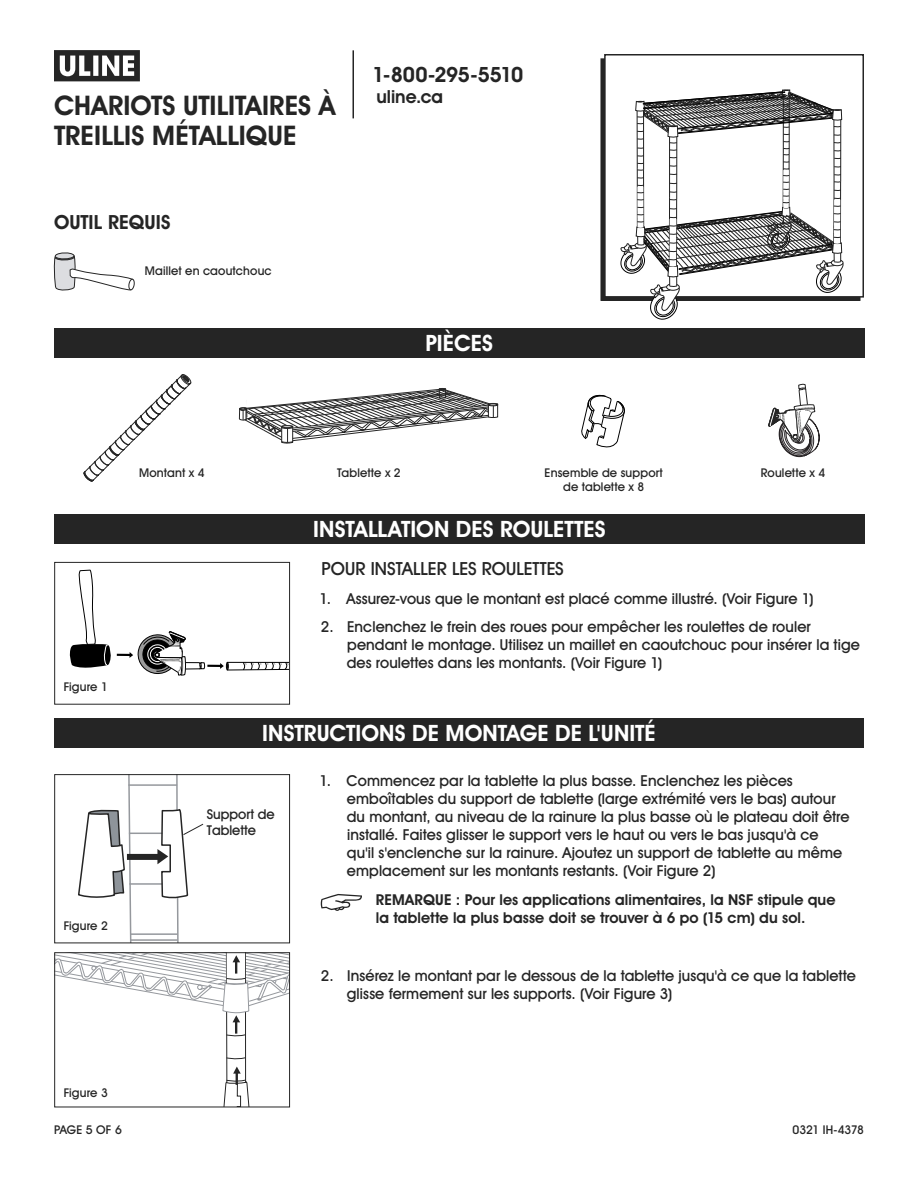
<style>
.page{position:relative;width:918px;height:1188px;background:#fff}
.page>*{position:absolute;margin:0;border:0;box-sizing:border-box;transform-origin:0 0}
.t1{font:700 27px/30px "Uline Two Knine";color:#252525}
.t2{font:700 22.5px "Uline Two Knine";color:#fff}
.t3{font:700 21px "Uline Two Knine";letter-spacing:-.02em;color:#252525}
.t4{font:700 19.5px "Uline Two Knine";letter-spacing:.005em;color:#252525}
.t5{font:18px "Uline Two Knine";letter-spacing:-.005em;color:#252525}
.t6{font:700 18px "Uline Two Knine";color:#252525}
.t7{font:15px/18px "Uline Two Knine";letter-spacing:.005em;color:#252525}
.t8{font:700 15px/18px "Uline Two Knine";letter-spacing:.005em;color:#252525}
.t9{font:13.5px/16.2px "Uline Two Knine";color:#252525}
.t10{font:12px "Uline Two Knine";letter-spacing:.015em;color:#252525}
.t11{font:12px "Uline Two Knine";letter-spacing:-.015em;color:#252525}
</style>
<div class="page">
<hr style="left:352px;top:50px;width:2px;height:68px;background:#252525">
<svg style="left:54px;top:50px;width:86px;height:31px"></svg>
<div style="left:54px;top:514px;width:810px;height:30px;background:#252525"></div>
<div style="left:54px;top:718px;width:810px;height:30px;background:#252525"></div>
<svg style="left:321px;top:894px;width:41px;height:17px"></svg>
<svg style="left:53px;top:252px;width:82px;height:39px"></svg>
<hr style="left:176px;top:775px;width:2px;height:36px;background:#95989d">
<hr style="left:128px;top:784px;width:49px;height:2px;background:#95989d">
<hr style="left:129px;top:833px;width:33px;height:1px;background:#95989d">
<hr style="left:129px;top:883px;width:33px;height:2px;background:#95989d">
<hr style="left:130px;top:933px;width:48px;height:2px;background:#95989d">
<hr style="left:130px;top:939px;width:48px;height:2px;background:#95989d">
<svg style="left:78px;top:776px;width:55px;height:165px"></svg>
<div style="left:127px;top:854px;width:33px;height:6px;background:#252525"></div>
<svg style="left:157px;top:807px;width:47px;height:134px"></svg>
<div style="left:54px;top:774px;width:236px;height:169px;border:1px solid #252525"></div>
<div style="left:54px;top:562px;width:236px;height:143px;border:1px solid #252525"></div>
<svg style="left:56px;top:954px;width:232px;height:151px"></svg>
<div style="left:54px;top:952px;width:236px;height:155px;border:1px solid #252525"></div>
<div style="left:64px;top:920px;width:47px;height:10px;background:#fff"></div>
<div style="left:64px;top:1088px;width:47px;height:10px;background:#fff"></div>
<div style="left:604px;top:54px;width:260px;height:244px;border:2px solid #252525"></div>
<svg style="left:621px;top:90px;width:223px;height:230px"></svg>
<svg style="left:239px;top:388px;width:259px;height:55px"></svg>
<div style="left:54px;top:328px;width:810px;height:30px;background:#252525"></div>
<svg style="left:768px;top:383px;width:52px;height:75px"></svg>
<svg style="left:581px;top:394px;width:44px;height:54px"></svg>
<svg style="left:83px;top:374px;width:108px;height:108px"></svg>
<svg style="left:69px;top:570px;width:220px;height:108px"></svg>
<h1 class="t1" style="left:54px;top:90px;width:283px">CHARIOTS UTILITAIRES À<br>TREILLIS MÉTALLIQUE</h1>
<h3 class="t4" style="left:54px;top:210px;width:118px">OUTIL REQUIS</h3>
<p class="t10" style="left:145px;top:263px;width:129px">Maillet en caoutchouc</p>
<h3 class="t3" style="left:372px;top:62px;width:152px">1-800-295-5510</h3>
<p class="t6" style="left:376px;top:86px;width:68px">uline.ca</p>
<h2 class="t2" style="left:426px;top:330px;width:69px">PIÈCES</h2>
<p class="t10" style="left:139px;top:465px;width:67px">Montant x 4</p>
<p class="t10" style="left:337px;top:465px;width:65px">Tablette x 2</p>
<p class="t10" style="left:545px;top:465px;width:120px">Ensemble de support</p>
<p class="t10" style="left:761px;top:465px;width:66px">Roulette x 4</p>
<p class="t10" style="left:563px;top:479px;width:83px">de tablette x 8</p>
<h2 class="t2" style="left:313px;top:515px;width:294px">INSTALLATION DES ROULETTES</h2>
<p class="t10" style="left:64px;top:679px;width:46px">Figure 1</p>
<p class="t10" style="left:64px;top:918px;width:46px">Figure 2</p>
<p class="t10" style="left:64px;top:1086px;width:46px">Figure 3</p>
<p class="t5" style="left:322px;top:557px;width:244px">POUR INSTALLER LES ROULETTES</p>
<p class="t7" style="left:319px;top:589px;width:496px">1. Assurez-vous que le montant est placé comme illustré. (Voir Figure 1)</p>
<p class="t7" style="left:347px;top:618px;width:515px;text-indent:-26px">2. Enclenchez le frein des roues pour empêcher les roulettes de rouler pendant le montage. Utilisez un maillet en caoutchouc pour insérer la tige des roulettes dans les montants. (Voir Figure 1)</p>
<h2 class="t2" style="left:262px;top:720px;width:395px">INSTRUCTIONS DE MONTAGE DE L'UNITÉ</h2>
<p class="t9" style="left:207px;top:806px;width:69px">Support de<br>Tablette</p>
<p class="t7" style="left:347px;top:771px;width:504px;text-indent:-27px">1. Commencez par la tablette la plus basse. Enclenchez les pièces emboîtables du support de tablette (large extrémité vers le bas) autour du montant, au niveau de la rainure la plus basse où le plateau doit être installé. Faites glisser le support vers le haut ou vers le bas jusqu'à ce<br>qu'il s'enclenche sur la rainure. Ajoutez un support de tablette au même emplacement sur les montants restants. (Voir Figure 2)</p>
<p class="t8" style="left:376px;top:890px;width:461px">REMARQUE : Pour les applications alimentaires, la NSF stipule que la tablette la plus basse doit se trouver à 6 po (15 cm) du sol.</p>
<p class="t7" style="left:347px;top:967px;width:511px;text-indent:-26px">2. Insérez le montant par le dessous de la tablette jusqu'à ce que la tablette glisse fermement sur les supports. (Voir Figure 3)</p>
<p class="t10" style="left:54px;top:1122px;width:69px">PAGE 5 OF 6</p>
<p class="t11" style="left:793px;top:1122px;width:73px">0321 IH-4378</p>
</div>
